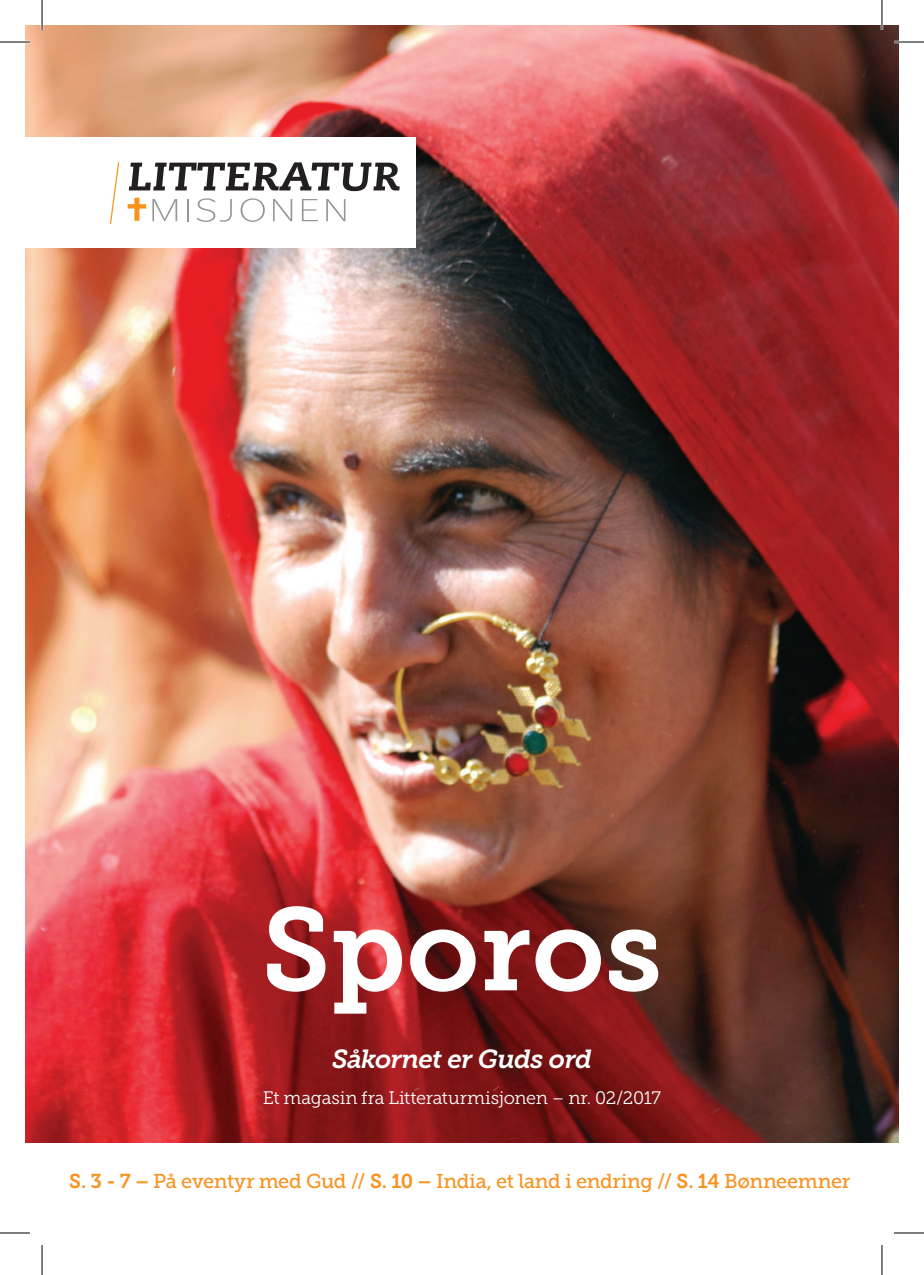
<style>
.page{position:relative;width:924px;height:1275px;background:#fff}
.page>*{position:absolute;margin:0;border:0;box-sizing:border-box;transform-origin:0 0}
.t1{font:116.6px "Museo Slab 700";color:#fff}
.t2{font:italic 26px "Museo Slab 700";letter-spacing:-.03em;color:#fff}
.t3{font:20px "Museo Slab 500";letter-spacing:-.015em;color:#f79321}
.t4{font:18px "Museo Slab 300";letter-spacing:-.01em;color:#fff}
.s1{font-family:"Museo Slab 700"}
</style>
<div class="page">
<img style="left:25px;top:25px;width:873px;height:1117px">
<div style="left:25px;top:137px;width:390px;height:111px;background:#fff"></div>
<svg style="left:129px;top:162px;width:270px;height:29px"></svg>
<svg style="left:134px;top:198px;width:5px;height:23px"></svg>
<svg style="left:128px;top:204px;width:18px;height:5px"></svg>
<svg style="left:152px;top:199px;width:25px;height:22px"></svg>
<svg style="left:187px;top:199px;width:1px;height:22px"></svg>
<svg style="left:196px;top:198px;width:36px;height:24px"></svg>
<svg style="left:240px;top:198px;width:25px;height:24px"></svg>
<svg style="left:273px;top:199px;width:19px;height:22px"></svg>
<svg style="left:302px;top:199px;width:16px;height:22px"></svg>
<svg style="left:326px;top:199px;width:19px;height:22px"></svg>
<svg style="left:110px;top:162px;width:10px;height:62px"></svg>
<hr style="left:0;top:41px;width:30px;height:2px;background:#fff">
<hr style="left:893px;top:41px;width:30px;height:2px;background:#fff">
<hr style="left:41px;top:0;width:2px;height:30px;background:#fff">
<hr style="left:880px;top:0;width:2px;height:30px;background:#fff">
<hr style="left:0;top:42px;width:30px;height:1px;background:#000">
<hr style="left:893px;top:42px;width:30px;height:1px;background:#000">
<hr style="left:0;top:1232px;width:30px;height:1px;background:#000">
<hr style="left:893px;top:1232px;width:30px;height:1px;background:#000">
<hr style="left:42px;top:0;width:1px;height:30px;background:#000">
<hr style="left:42px;top:1245px;width:1px;height:30px;background:#000">
<hr style="left:881px;top:0;width:1px;height:30px;background:#000">
<hr style="left:881px;top:1245px;width:1px;height:30px;background:#000">
<h1 class="t1" style="left:261px;top:884px;width:402px">Sporos</h1>
<h2 class="t2" style="left:332px;top:1044px;width:261px">Såkornet er Guds ord</h2>
<p class="t4" style="left:263px;top:1088px;width:399px">Et magasin fra Litteraturmisjonen – nr. 02/2017</p>
<p class="t3" style="left:69px;top:1170px;width:782px"><span class="s1">S. 3 - 7 –</span> På eventyr med Gud // <span class="s1">S. 10 –</span> India, et land i endring // <span class="s1">S. 14</span> Bønneemner</p>
</div>
